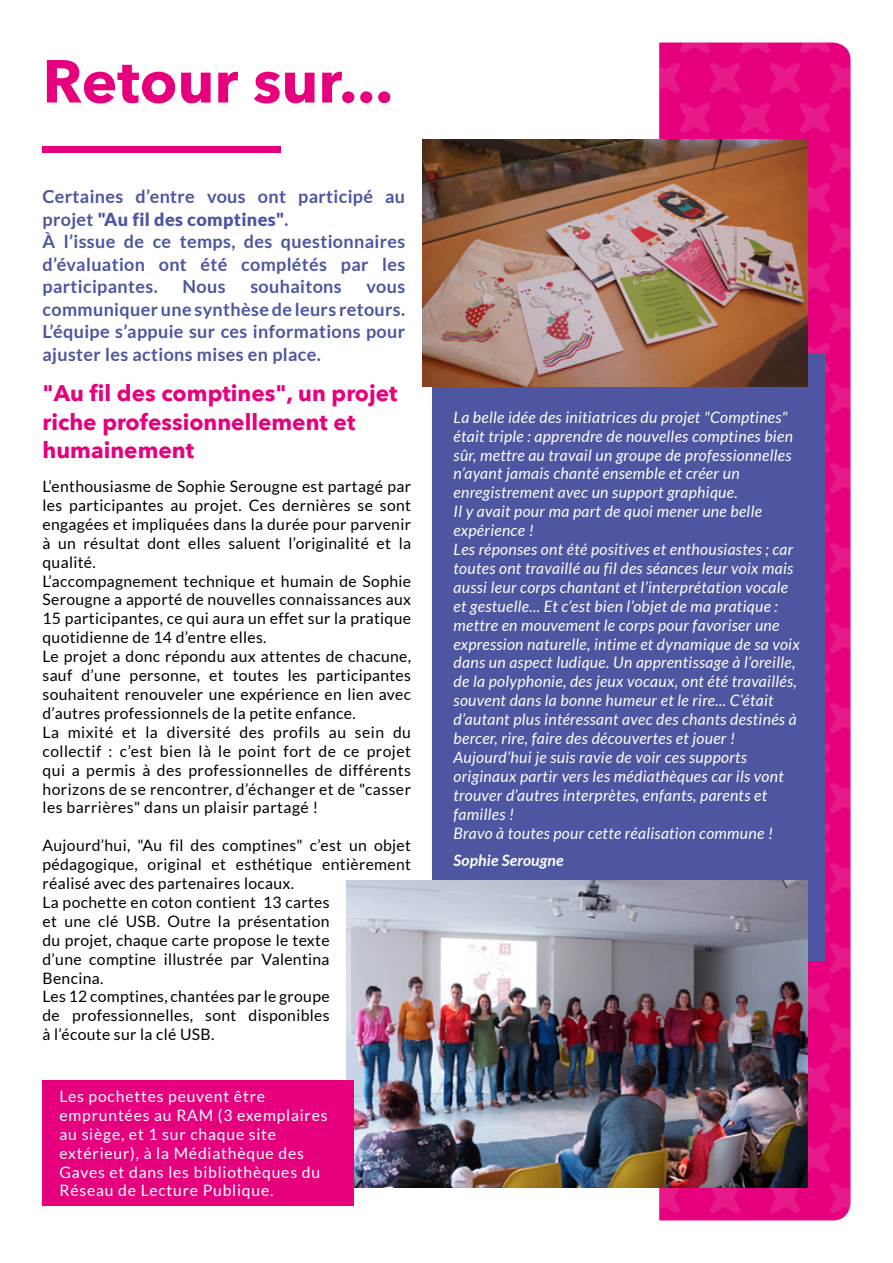
<style>
.page{position:relative;width:893px;height:1263px;background:#fff}
.page>*{position:absolute;margin:0;border:0;box-sizing:border-box;transform-origin:0 0}
.t1{font:700 60px "Avenir Next";color:#e6007d}
.t2{font:700 22.5px/28.5px "Avenir Next";color:#e6007d}
.t3{font:700 18px/22.5px "Lato";letter-spacing:.02em;color:#4e55a1}
.t4{font:15.75px/18.9px "Lato";letter-spacing:.02em;color:#000}
.t5{font:italic 15.75px/18.9px "Lato";letter-spacing:.02em;color:#fff}
.t6{font:15.75px/18.9px "Lato";letter-spacing:.05em;color:#fff}
.t7{font:italic 700 15.75px "Lato";letter-spacing:.01em;color:#fff}
.s1{font-weight:900}
</style>
<div class="page">
<svg style="left:659px;top:43px;width:191px;height:1177px;background:#e60780"></svg>
<div style="left:43px;top:147px;width:238px;height:6px;background:#e6007d"></div>
<div style="left:432px;top:354px;width:393px;height:607px;background:#4e55a1"></div>
<img style="left:347px;top:880px;width:461px;height:307px">
<img style="left:422px;top:139px;width:386px;height:248px">
<div style="left:43px;top:1080px;width:311px;height:125px;background:#e6007d"></div>
<h1 class="t1" style="left:43px;top:30px;width:352px">Retour sur...</h1>
<p class="t3" style="left:43px;top:185px;width:364px">Certaines d’entre vous ont participé au projet <span class="s1">"Au fil des comptines"</span>.<br>À l’issue de ce temps, des questionnaires d’évaluation ont été complétés par les participantes.</p>
<p class="t3" style="left:183px;top:275px;width:45px">Nous</p>
<p class="t3" style="left:250px;top:275px;width:93px">souhaitons</p>
<p class="t3" style="left:43px;top:275px;width:364px;text-align:justify;text-indent:324px">vous communiquer une synthèse de leurs retours.<br>L’équipe s’appuie sur ces informations pour ajuster les actions mises en place.</p>
<h2 class="t2" style="left:43px;top:379px;width:357px">"Au fil des comptines", un projet riche professionnellement et humainement</h2>
<p class="t4" style="left:43px;top:477px;width:370px">L’enthousiasme de Sophie Serougne est partagé par les participantes au projet. Ces dernières se sont engagées et impliquées dans la durée pour parvenir à un résultat dont elles saluent l’originalité et la qualité.<br>L’accompagnement technique et humain de Sophie Serougne a apporté de nouvelles connaissances aux 15 participantes, ce qui aura un effet sur la pratique quotidienne de 14 d’entre elles.<br>Le projet a donc répondu aux attentes de chacune, sauf d’une personne, et toutes les participantes souhaitent renouveler une expérience en lien avec d’autres professionnels de la petite enfance.<br>La mixité et la diversité des profils au sein du collectif : c’est bien là le point fort de ce projet qui a permis à des professionnelles de différents horizons de se rencontrer, d’échanger et de "casser les barrières" dans un plaisir partagé !</p>
<p class="t4" style="left:43px;top:836px;width:370px">Aujourd’hui, "Au fil des comptines" c’est un objet pédagogique, original et esthétique entièrement réalisé avec des partenaires locaux.<br>La pochette en coton contient 13 cartes<br>et une clé USB. Outre la présentation<br>du projet, chaque carte propose le texte<br>d’une comptine illustrée par Valentina<br>Bencina.<br>Les 12 comptines, chantées par le groupe<br>de professionnelles, sont disponibles<br>à l’écoute sur la clé USB.</p>
<p class="t6" style="left:60px;top:1087px;width:270px">Les pochettes peuvent être empruntées au RAM (3 exemplaires au siège, et 1 sur chaque site extérieur), à la Médiathèque des<br>Gaves et dans les bibliothèques du<br>Réseau de Lecture Publique.</p>
<p class="t5" style="left:454px;top:408px;width:348px">La belle idée des initiatrices du projet "Comptines" était triple : apprendre de nouvelles comptines bien sûr, mettre au travail un groupe de professionnelles n’ayant jamais chanté ensemble et créer un enregistrement avec un support graphique.<br>Il y avait pour ma part de quoi mener une belle expérience !<br>Les réponses ont été positives et enthousiastes ; car toutes ont travaillé au fil des séances leur voix mais aussi leur corps chantant et l’interprétation vocale et gestuelle... Et c’est bien l’objet de ma pratique : mettre en mouvement le corps pour favoriser une expression naturelle, intime et dynamique de sa voix dans un aspect ludique. Un apprentissage à l’oreille, de la polyphonie, des jeux vocaux, ont été travaillés, souvent dans la bonne humeur et le rire... C’était d’autant plus intéressant avec des chants destinés à bercer, rire, faire des découvertes et jouer !<br>Aujourd’hui je suis ravie de voir ces supports originaux partir vers les médiathèques car ils vont trouver d’autres interprètes, enfants, parents et familles !<br>Bravo à toutes pour cette réalisation commune !</p>
<p class="t7" style="left:454px;top:851px;width:112px">Sophie Serougne</p>
</div>
